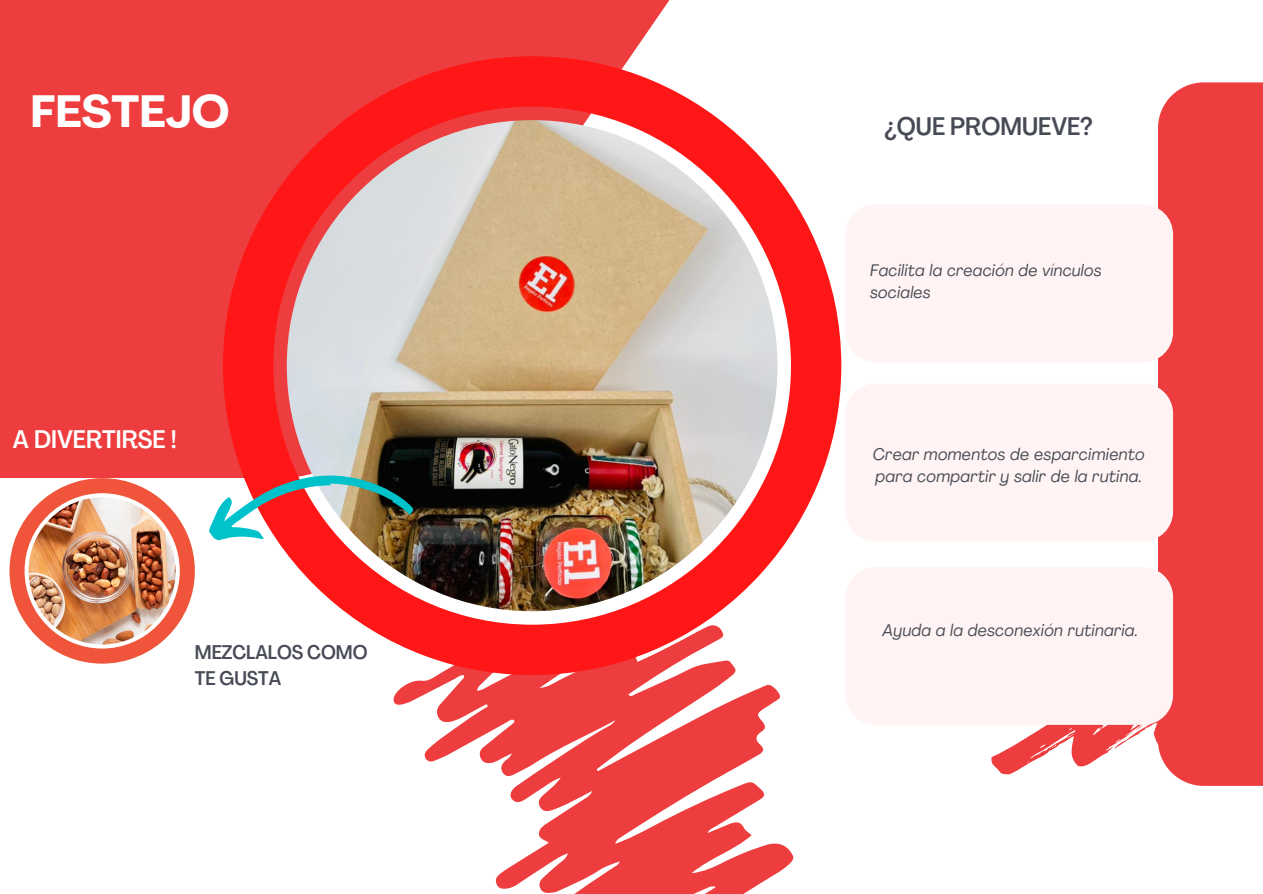
<style>
.page{position:relative;width:1263px;height:894px;background:#fff}
.page>*{position:absolute;margin:0;border:0;box-sizing:border-box;transform-origin:0 0}
.t1{font:700 44.55px "Agrandir";color:#fff}
.t2{font:500 condensed 25.05px "Agrandir";color:#474b56}
.t3{font:500 condensed 25.05px "Agrandir";color:#fff}
.t4{font:500 condensed 19.5px/25.8px "Agrandir";color:#474b56}
.t5{font:italic 16.65px/21.3px "Agrandir";letter-spacing:.02em;color:#474b56}
.t6{font:italic 16.5px/21.3px "Agrandir";letter-spacing:.02em;color:#474b56}
</style>
<div class="page">
<div style="left:0;top:0;width:774px;height:478px;background:#ee3d3e"></div>
<svg style="left:393px;top:675px;width:401px;height:218px;fill:#ee3d3e"></svg>
<svg style="left:223px;top:56px;width:618px;height:619px"></svg>
<img style="left:9px;top:478px;width:186px;height:185px">
<div style="left:1158px;top:82px;width:105px;height:581px;background:#ee3d3e"></div>
<div style="left:846px;top:383px;width:327px;height:158px;background:#fff3f3;border-radius:30px"></div>
<div style="left:846px;top:204px;width:327px;height:158px;background:#fff3f3;border-radius:30px"></div>
<svg style="left:983px;top:663px;width:280px;height:123px"></svg>
<svg style="left:209px;top:456px;width:206px;height:97px"></svg>
<div style="left:846px;top:567px;width:327px;height:157px;background:#fff3f3;border-radius:30px"></div>
<p class="t1" style="left:30px;top:93px;width:201px">FESTEJO</p>
<p class="t3" style="left:13px;top:429px;width:165px">A DIVERTIRSE !</p>
<p class="t4" style="left:195px;top:641px;width:174px">MEZCLALOS COMO<br>TE GUSTA</p>
<p class="t2" style="left:885px;top:116px;width:209px">¿QUE PROMUEVE?</p>
<p class="t6" style="left:870px;top:261px;width:233px">Facilita la creación de vínculos sociales</p>
<p class="t5" style="left:873px;top:445px;width:273px">Crear momentos de esparcimiento para compartir y salir de la rutina.</p>
<p class="t5" style="left:882px;top:620px;width:257px">Ayuda a la desconexión rutinaria.</p>
</div>
